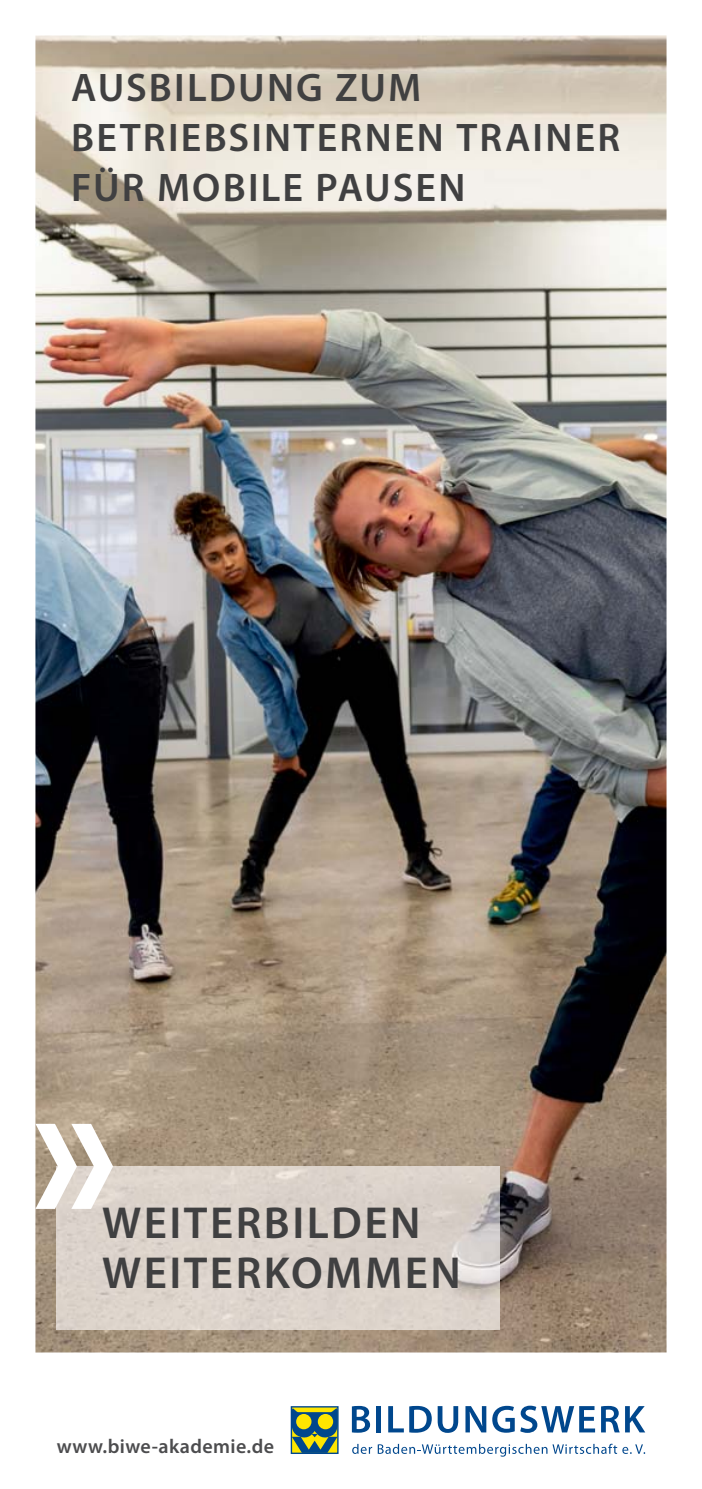
<style>
.page{position:relative;width:702px;height:1489px;background:#fff}
.page>*{position:absolute;margin:0;border:0;box-sizing:border-box;transform-origin:0 0}
.t1{font:600 45px/50px "Myriad Pro";letter-spacing:.055em;color:#404041}
.t2{font:600 40px/50px "Myriad Pro";letter-spacing:.055em;color:#404041}
.t3{font:600 20px "Myriad Pro";letter-spacing:.02em;color:#4c4c4e}
</style>
<div class="page">
<img style="left:35px;top:35px;width:631px;height:1317px">
<div style="left:291px;top:1405px;width:47px;height:48px;border:1px solid #00478d"></div>
<svg style="left:291px;top:1407px;width:46px;height:45px"></svg>
<svg style="left:352px;top:1405px;width:18px;height:27px"></svg>
<div style="left:376px;top:1405px;width:5px;height:27px;background:#00478d"></div>
<svg style="left:388px;top:1405px;width:70px;height:27px"></svg>
<svg style="left:465px;top:1406px;width:21px;height:26px"></svg>
<svg style="left:492px;top:1405px;width:22px;height:27px"></svg>
<svg style="left:520px;top:1405px;width:75px;height:27px"></svg>
<svg style="left:601px;top:1405px;width:18px;height:27px"></svg>
<svg style="left:625px;top:1406px;width:20px;height:26px"></svg>
<svg style="left:352px;top:1443px;width:20px;height:10px"></svg>
<svg style="left:378px;top:1443px;width:267px;height:13px"></svg>
<div style="left:57px;top:1166px;width:442px;height:163px;background:#dcd3cb"></div>
<svg style="left:35px;top:1123px;width:78px;height:85px"></svg>
<p class="t2" style="left:71px;top:67px;width:550px">AUSBILDUNG ZUM<br>BETRIEBSINTERNEN TRAINER<br>FÜR MOBILE PAUSEN</p>
<p class="t1" style="left:102px;top:1202px;width:360px">WEITERBILDEN<br>WEITERKOMMEN</p>
<p class="t3" style="left:57px;top:1438px;width:219px">www.biwe-akademie.de</p>
</div>
